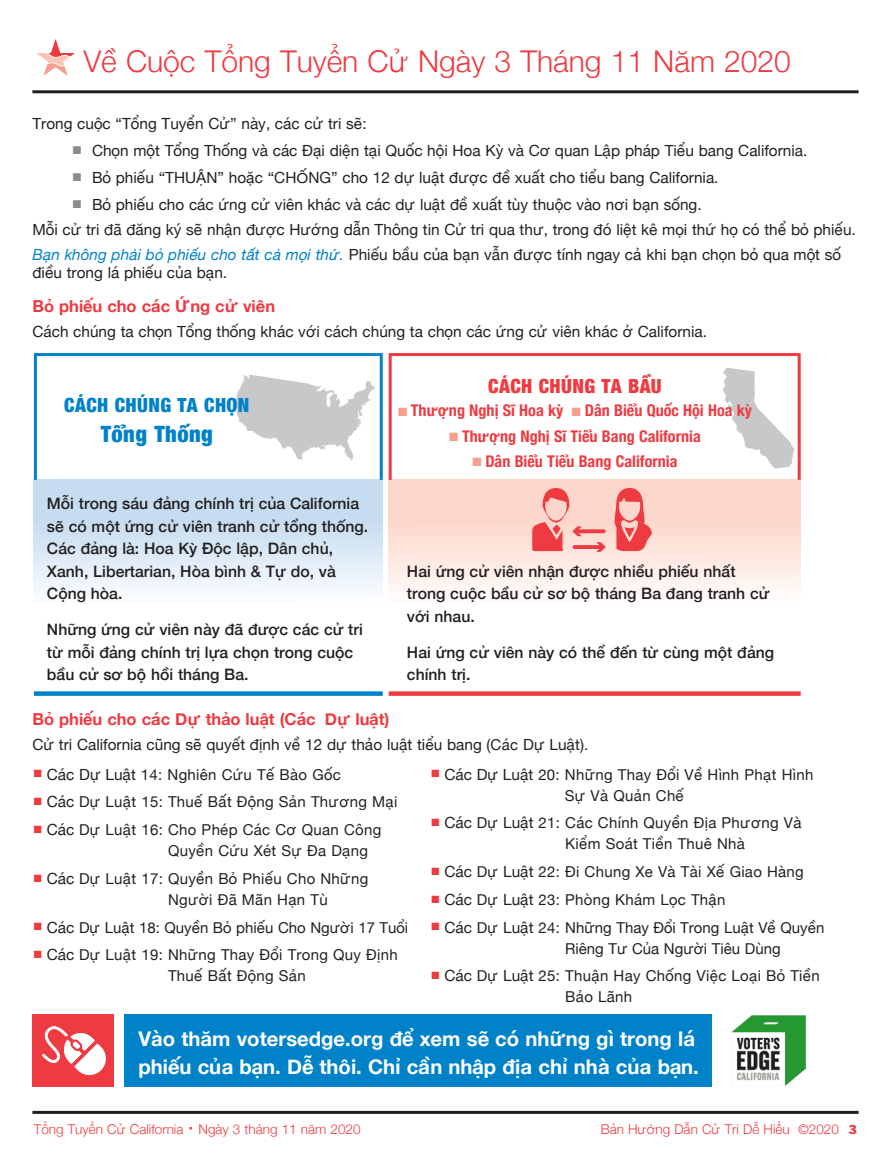
<style>
.page{position:relative;width:891px;height:1161px;background:#fff}
.page>*{position:absolute;margin:0;border:0;box-sizing:border-box;transform-origin:0 0}
.t1{font:300 30px "Helvetica Neue";color:#ee3a41}
.t2{font:900 condensed 22.5px "Helvetica Neue";letter-spacing:.02em;color:#0082c8}
.t3{font:700 20.25px/27.9px "Helvetica Neue";color:#fff}
.t4{font:900 condensed 19.5px "Helvetica Neue";letter-spacing:.02em;color:#0082c8}
.t5{font:900 condensed 19.5px "Helvetica Neue";letter-spacing:.02em;color:#ee3a41}
.t6{font:700 16.5px "Helvetica Neue";color:#ee3a41}
.t7{font:700 condensed 16.2px "Helvetica Neue";color:#ee3a41}
.t8{font:500 15.75px/22.5px "Helvetica Neue";color:#231f20}
.t9{font:15.3px/24.8px "Helvetica Neue";color:#231f20}
.t10{font:15px/21px "Helvetica Neue";letter-spacing:.02em;color:#231f20}
.t11{font:15px/21px "Helvetica Neue";color:#231f20}
.t12{font:300 13.5px "Helvetica Neue";color:#ee3a41}
.s1{color:#8a8c8f}
.s2{font-style:italic;color:#0082c8}
.s3{color:#f69f8d}
.s4{font-size:15px}
.s5{color:#ee3a41}
.s6{font-size:15.3px}
.s7{font-family:"Geometric 415 BT Black A";font-weight:400;font-size:16.5px}
.s8{font-family:"Franklin Gothic";font-weight:400;font-size:12px}
</style>
<div class="page">
<hr style="left:32px;top:90px;width:827px;height:3px;background:#231f20">
<hr style="left:32px;top:1111px;width:827px;height:3px;background:#231f20">
<div style="left:124px;top:1015px;width:588px;height:72px;background:#0082c8"></div>
<div style="left:33px;top:1015px;width:81px;height:72px;background:#ee3a41"></div>
<svg style="left:42px;top:1026px;width:64px;height:49px"></svg>
<svg style="left:37px;top:39px;width:38px;height:37px"></svg>
<div style="left:34px;top:480px;width:349px;height:138px;background:linear-gradient(to bottom,#b8d4ee,#fff)"></div>
<div style="left:389px;top:480px;width:412px;height:138px;background:linear-gradient(to bottom,#fbcdbe,#fff)"></div>
<svg style="left:235px;top:375px;width:140px;height:86px"></svg>
<div style="left:34px;top:691px;width:349px;height:5px;background:#0082c8"></div>
<div style="left:389px;top:691px;width:412px;height:5px;background:#ee3a41"></div>
<div style="left:34px;top:353px;width:349px;height:128px;border:3px solid #0082c8"></div>
<div style="left:389px;top:353px;width:412px;height:128px;border:3px solid #ee3a41"></div>
<svg style="left:723px;top:368px;width:72px;height:100px"></svg>
<svg style="left:614px;top:488px;width:38px;height:63px"></svg>
<svg style="left:582px;top:545px;width:14px;height:4px"></svg>
<svg style="left:596px;top:542px;width:10px;height:10px"></svg>
<svg style="left:582px;top:529px;width:22px;height:4px"></svg>
<svg style="left:532px;top:488px;width:50px;height:63px"></svg>
<img style="left:731px;top:1015px;width:75px;height:71px">
<h1 class="t1" style="left:84px;top:37px;width:709px">Về Cuộc Tổng Tuyển Cử Ngày 3 Tháng 11 Năm 2020</h1>
<p class="t9" style="left:32px;top:112px;width:336px">Trong cuộc “Tổng Tuyển Cử” này, các cử tri sẽ:</p>
<p class="t9" style="left:73px;top:139px;width:736px"><span class="s1">■</span> Chọn một Tổng Thống và các Đại diện tại Quốc hội Hoa Kỳ và Cơ quan Lập pháp Tiểu bang California.</p>
<p class="t9" style="left:73px;top:166px;width:647px"><span class="s1">■</span> Bỏ phiếu “THUẬN” hoặc “CHỐNG” cho 12 dự luật được đề xuất cho tiểu bang California.</p>
<p class="t9" style="left:32px;top:193px;width:825px;text-indent:40px"><span class="s1">■</span> Bỏ phiếu cho các ứng cử viên khác và các dự luật đề xuất tùy thuộc vào nơi bạn sống.<br>Mỗi cử tri đã đăng ký sẽ nhận được Hướng dẫn Thông tin Cử tri qua thư, trong đó liệt kê mọi thứ họ có thể bỏ phiếu.<br><span class="s2">Bạn không phải bỏ phiếu cho tất cả mọi thứ.</span> Phiếu bầu của bạn vẫn được tính ngay cả khi bạn chọn bỏ qua một số</p>
<p class="t9" style="left:32px;top:261px;width:196px">điều trong lá phiếu của bạn.</p>
<p class="t6" style="left:32px;top:293px;width:244px">Bỏ phiếu cho các Ứng cử viên</p>
<p class="t9" style="left:32px;top:320px;width:676px">Cách chúng ta chọn Tổng thống khác với cách chúng ta chọn các ứng cử viên khác ở California.</p>
<p class="t4" style="left:64px;top:389px;width:187px">CÁCH CHÚNG TA CHỌN</p>
<h2 class="t2" style="left:101px;top:415px;width:114px">Tổng Thống</h2>
<p class="t8" style="left:47px;top:491px;width:323px">Mỗi trong sáu đảng chính trị của California sẽ có một ứng cử viên tranh cử tổng thống.<br>Các đảng là: Hoa Kỳ Độc lập, Dân chủ,<br>Xanh, Libertarian, Hòa bình &amp; Tự do, và<br>Cộng hòa.</p>
<p class="t8" style="left:47px;top:617px;width:317px">Những ứng cử viên này đã được các cử tri từ mỗi đảng chính trị lựa chọn trong cuộc bầu cử sơ bộ hồi tháng Ba.</p>
<p class="t5" style="left:488px;top:370px;width:175px">CÁCH CHÚNG TA BẦU</p>
<p class="t7" style="left:398px;top:397px;width:355px"><span class="s3">■</span> Thượng Nghị Sĩ Hoa kỳ <span class="s3">■</span> Dân Biểu Quốc Hội Hoa kỳ</p>
<p class="t7" style="left:449px;top:423px;width:253px"><span class="s3">■</span> Thượng Nghị Sĩ Tiểu Bang California</p>
<p class="t7" style="left:473px;top:448px;width:206px"><span class="s3">■</span> Dân Biểu Tiểu Bang California</p>
<p class="t8" style="left:407px;top:558px;width:364px">Hai ứng cử viên nhận được nhiều phiếu nhất trong cuộc bầu cử sơ bộ tháng Ba đang tranh cử với nhau.</p>
<p class="t8" style="left:407px;top:639px;width:369px">Hai ứng cử viên này có thể đến từ cùng một đảng chính trị.</p>
<p class="t6" style="left:32px;top:706px;width:359px">Bỏ phiếu cho các Dự thảo luật (Các Dự luật)</p>
<p class="t9" style="left:32px;top:733px;width:557px">Cử tri California cũng sẽ quyết định về 12 dự thảo luật tiểu bang (<span class="s4">Các</span> Dự Luật).</p>
<p class="t10" style="left:34px;top:765px;width:308px"><span class="s5">■</span> <span class="s6">Các Dự Luật</span> 14: Nghiên Cứu Tế Bào Gốc</p>
<p class="t10" style="left:34px;top:792px;width:365px"><span class="s5">■</span> <span class="s6">Các</span> Dự Luật 15: Thuế Bất Động Sản Thương Mại</p>
<p class="t10" style="left:168px;top:820px;width:215px;text-indent:-134px"><span class="s5">■</span> <span class="s6">Các</span> Dự Luật 16: Cho Phép Các Cơ Quan Công<br>Quyền Cứu Xét Sự Đa Dạng</p>
<p class="t10" style="left:168px;top:869px;width:202px;text-indent:-134px"><span class="s5">■</span> <span class="s6">Các</span> Dự Luật 17: Quyền Bỏ Phiếu Cho Những<br>Người Đã Mãn Hạn Tù</p>
<p class="t11" style="left:34px;top:918px;width:376px"><span class="s5">■</span> <span class="s6">Các</span> Dự Luật 18: Quyền Bỏ phiếu Cho Người 17 Tuổi</p>
<p class="t10" style="left:168px;top:945px;width:231px;text-indent:-134px"><span class="s5">■</span> <span class="s6">Các</span> Dự Luật 19: Những Thay Đổi Trong Quy Định<br>Thuế Bất Động Sản</p>
<p class="t10" style="left:432px;top:765px;width:383px;text-align:center"><span class="s5">■</span> <span class="s6">Các Dự Luật</span> 20: Những Thay Đổi Về Hình Phạt Hình<br>Sự Và Quản Chế</p>
<p class="t10" style="left:565px;top:813px;width:238px;text-indent:-134px"><span class="s5">■</span> <span class="s6">Các</span> Dự <span class="s6">Luật</span> 21: Các Chính Quyền Địa Phương Và<br>Kiểm Soát Tiền Thuê Nhà</p>
<p class="t10" style="left:432px;top:862px;width:374px"><span class="s5">■</span> <span class="s6">Các</span> Dự <span class="s6">Luật</span> 22: Đi Chung Xe Và Tài Xế Giao Hàng</p>
<p class="t10" style="left:432px;top:890px;width:296px"><span class="s5">■</span> <span class="s6">Các</span> Dự <span class="s6">Luật</span> 23: Phòng Khám Lọc Thận</p>
<p class="t11" style="left:565px;top:918px;width:261px;text-indent:-134px"><span class="s5">■</span> <span class="s6">Các</span> Dự <span class="s6">Luật</span> 24: Những Thay Đổi Trong Luật Về Quyền<br>Riêng Tư Của Người Tiêu Dùng</p>
<p class="t10" style="left:565px;top:966px;width:256px;text-indent:-134px"><span class="s5">■</span> <span class="s6">Các</span> Dự <span class="s6">Luật</span> 25: Thuận Hay Chống Việc Loại Bỏ Tiền<br>Bảo Lãnh</p>
<h3 class="t3" style="left:138px;top:1026px;width:562px">Vào thăm votersedge.org để xem sẽ có những gì trong lá phiếu của bạn. Dễ thôi. Chỉ cần nhập địa chỉ nhà của bạn.</h3>
<p class="t12" style="left:34px;top:1119px;width:328px">Tổng Tuyển Cử California <span class="s7">·</span> Ngày 3 tháng 11 năm 2020</p>
<p class="t12" style="left:601px;top:1119px;width:258px">Bản Hướng Dẫn Cử Tri Dễ Hiểu ©2020 <span class="s8">3</span></p>
</div>
